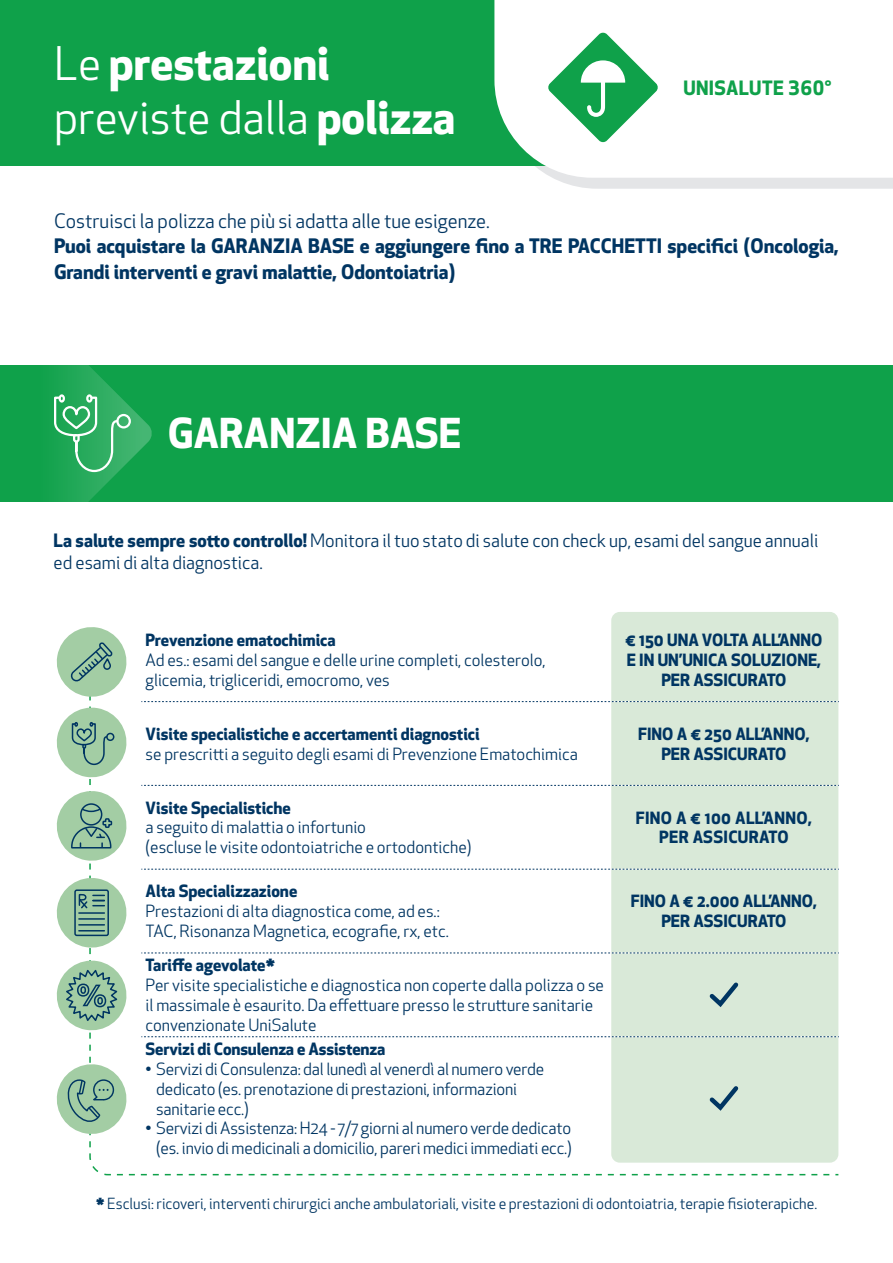
<style>
.page{position:relative;width:893px;height:1263px;background:#fff}
.page>*{position:absolute;margin:0;border:0;box-sizing:border-box;transform-origin:0 0}
.t1{font:45.15px "Apex New";color:#fff}
.t2{font:700 45.15px "Apex New";color:#fff}
.t3{font:700 40.35px "Apex New";color:#fff}
.t4{font:700 19.5px/25.5px "Apex New";color:#003562}
.t5{font:19.5px "Apex New";color:#003562}
.t6{font:700 19.35px "Apex New";letter-spacing:.02em;color:#0fa14a}
.t7{font:18px/21.6px "Apex New";color:#003562}
.t8{font:16.5px/19.8px "Apex New";color:#003562}
.t9{font:700 16.5px "Apex New";color:#003562}
.t10{font:700 16.5px "Apex New";letter-spacing:.02em;color:#003562}
.t11{font:15px "Apex New";color:#003562}
.s1{font-weight:400}
.s2{font-weight:700}
.s3{font-weight:500}
</style>
<div class="page">
<div style="left:553px;top:178px;width:340px;height:11px;background:#e4e5e7"></div>
<div style="left:0;top:0;width:893px;height:166px;background:#0fa14a"></div>
<div style="left:494px;top:0;width:399px;height:178px;background:#fff"></div>
<svg style="left:548px;top:32px;width:110px;height:111px"></svg>
<div style="left:611px;top:612px;width:227px;height:551px;background:#d9e9d8;border-radius:9px"></div>
<svg style="left:89px;top:648px;width:750px;height:528px"></svg>
<svg style="left:56px;top:627px;width:73px;height:523px"></svg>
<div style="left:0;top:365px;width:893px;height:137px;background:#0fa14a"></div>
<svg style="left:54px;top:365px;width:98px;height:137px"></svg>
<p class="t2" style="left:54px;top:30px;width:277px"><span class="s1">Le</span> prestazioni</p>
<p class="t1" style="left:54px;top:89px;width:403px">previste dalla <span class="s2">polizza</span></p>
<p class="t6" style="left:683px;top:74px;width:150px">UNISALUTE 360<span class="s3">°</span></p>
<p class="t5" style="left:54px;top:209px;width:437px">Costruisci la polizza che più si adatta alle tue esigenze.</p>
<p class="t4" style="left:54px;top:233px;width:786px">Puoi acquistare la GARANZIA BASE e aggiungere fino a TRE PACCHETTI specifici (Oncologia,<br>Grandi interventi e gravi malattie, Odontoiatria)</p>
<p class="t3" style="left:168px;top:404px;width:295px">GARANZIA BASE</p>
<p class="t7" style="left:54px;top:530px;width:766px"><span class="s2">La salute sempre sotto controllo!</span> Monitora il tuo stato di salute con check up, esami del sangue annuali ed esami di alta diagnostica.</p>
<p class="t9" style="left:146px;top:628px;width:192px">Prevenzione ematochimica</p>
<p class="t8" style="left:146px;top:650px;width:402px">Ad es.: esami del sangue e delle urine completi, colesterolo, glicemia, trigliceridi, emocromo, ves</p>
<p class="t9" style="left:146px;top:722px;width:336px">Visite specialistiche e accertamenti diagnostici</p>
<p class="t8" style="left:146px;top:744px;width:434px">se prescritti a seguito degli esami di Prevenzione Ematochimica</p>
<p class="t9" style="left:146px;top:796px;width:147px">Visite Specialistiche</p>
<p class="t8" style="left:146px;top:817px;width:222px">a seguito di malattia o infortunio</p>
<p class="t8" style="left:146px;top:837px;width:327px">(escluse le visite odontoiatriche e ortodontiche)</p>
<p class="t9" style="left:146px;top:879px;width:153px">Alta Specializzazione</p>
<p class="t8" style="left:146px;top:901px;width:296px">Prestazioni di alta diagnostica come, ad es.:</p>
<p class="t8" style="left:146px;top:921px;width:305px">TAC, Risonanza Magnetica, ecografie, rx, etc.</p>
<p class="t9" style="left:146px;top:953px;width:131px">Tariffe agevolate*</p>
<p class="t8" style="left:146px;top:975px;width:460px">Per visite specialistiche e diagnostica non coperte dalla polizza o se il massimale è esaurito. Da effettuare presso le strutture sanitarie convenzionate UniSalute</p>
<p class="t9" style="left:146px;top:1037px;width:241px">Servizi di Consulenza e Assistenza</p>
<p class="t8" style="left:156px;top:1059px;width:390px;text-indent:-10px">• Servizi di Consulenza: dal lunedì al venerdì al numero verde dedicato (es. prenotazione di prestazioni, informazioni sanitarie ecc.)</p>
<p class="t8" style="left:146px;top:1118px;width:428px;text-align:right">• Servizi di Assistenza: H24 - 7/7 giorni al numero verde dedicato (es. invio di medicinali a domicilio, pareri medici immediati ecc.)</p>
<p class="t9" style="left:626px;top:628px;width:198px">€ 150 UNA VOLTA ALL’ANNO</p>
<p class="t9" style="left:627px;top:648px;width:196px">E IN UN’UNICA SOLUZIONE,</p>
<p class="t9" style="left:661px;top:668px;width:127px">PER ASSICURATO</p>
<p class="t9" style="left:638px;top:722px;width:173px">FINO A € 250 ALL’ANNO,</p>
<p class="t9" style="left:661px;top:742px;width:127px">PER ASSICURATO</p>
<p class="t10" style="left:636px;top:805px;width:178px">FINO A € 100 ALL’ANNO,</p>
<p class="t10" style="left:659px;top:825px;width:131px">PER ASSICURATO</p>
<p class="t9" style="left:631px;top:889px;width:188px">FINO A € 2.000 ALL’ANNO,</p>
<p class="t9" style="left:661px;top:909px;width:127px">PER ASSICURATO</p>
<p class="t11" style="left:96px;top:1194px;width:723px"><span class="s2">*</span> Esclusi: ricoveri, interventi chirurgici anche ambulatoriali, visite e prestazioni di odontoiatria, terapie fisioterapiche.</p>
</div>
